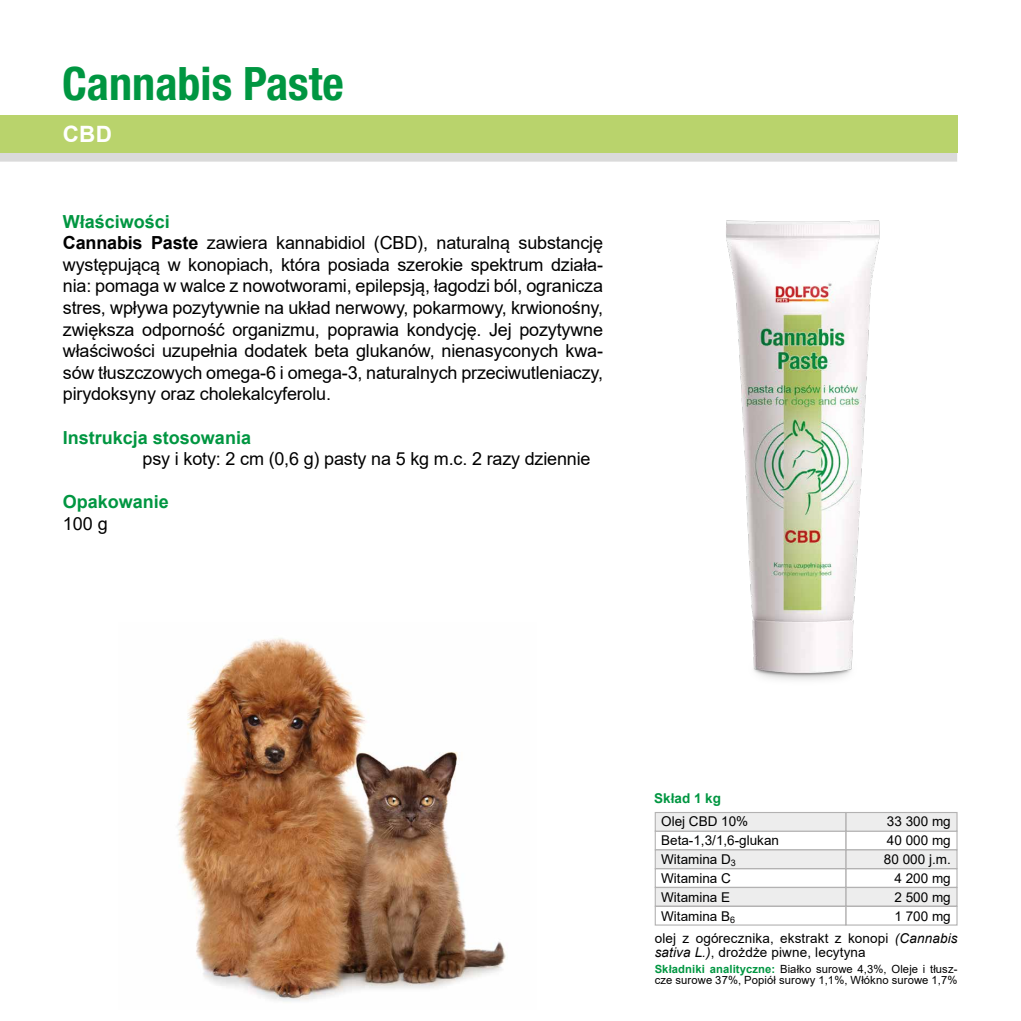
<style>
.page{position:relative;width:1021px;height:1021px;background:#fff}
.page>*{position:absolute;margin:0;border:0;box-sizing:border-box;transform-origin:0 0}
.t1{font:700 condensed 46.12px "Helvetica Neue LT Std";color:#009641}
.t2{font:700 22.5px "Arial";color:#fff}
.t3{font:18px/21.6px "Arial";letter-spacing:-.01em;color:#000}
.t4{font:700 18px "Arial";color:#009641}
.t5{font:13.5px/18.9px "Arial";color:#000}
.t6{font:700 13.5px "Arial";color:#009641}
.t7{font:11.25px/11.2px "Arial";letter-spacing:.01em;color:#000}
.s1{font-weight:700;color:#009641}
.s2{font-weight:700}
.s3{font-style:italic}
</style>
<div class="page">
<img style="left:177px;top:637px;width:329px;height:365px">
<svg style="left:0;top:153px;width:957px;height:9px;background:#dbdbdb"></svg>
<div style="left:0;top:115px;width:957px;height:38px;background:#b9d36c"></div>
<img style="left:726px;top:220px;width:154px;height:460px">
<div style="left:845px;top:830px;width:112px;height:20px;background:#fff;border:1px solid #b3b2b2"></div>
<div style="left:845px;top:868px;width:112px;height:19px;background:#fff;border:1px solid #b3b2b2"></div>
<div style="left:845px;top:812px;width:112px;height:19px;background:#ededed;border:1px solid #b3b2b2"></div>
<div style="left:845px;top:849px;width:112px;height:20px;background:#ededed;border:1px solid #b3b2b2"></div>
<div style="left:845px;top:886px;width:112px;height:20px;background:#ededed;border:1px solid #b3b2b2"></div>
<div style="left:845px;top:905px;width:112px;height:20px;background:#fff;border:1px solid #b3b2b2"></div>
<div style="left:654px;top:830px;width:192px;height:20px;background:#fff;border:1px solid #b3b2b2"></div>
<div style="left:654px;top:868px;width:192px;height:19px;background:#fff;border:1px solid #b3b2b2"></div>
<div style="left:654px;top:812px;width:192px;height:19px;background:#ededed;border:1px solid #b3b2b2"></div>
<div style="left:654px;top:849px;width:192px;height:20px;background:#ededed;border:1px solid #b3b2b2"></div>
<div style="left:654px;top:886px;width:192px;height:20px;background:#ededed;border:1px solid #b3b2b2"></div>
<div style="left:654px;top:905px;width:192px;height:20px;background:#fff;border:1px solid #b3b2b2"></div>
<h1 class="t1" style="left:62px;top:55px;width:283px">Cannabis Paste</h1>
<p class="t2" style="left:63px;top:119px;width:51px">CBD</p>
<p class="t3" style="left:63px;top:210px;width:541px"><span class="s1">Właściwości<br></span><span class="s2">Cannabis Paste</span> zawiera kannabidiol (CBD), naturalną substancję występującą w konopiach, która posiada szerokie spektrum działa&shy;nia: pomaga w walce z nowotworami, epilepsją, łagodzi ból, ogranicza stres, wpływa pozytywnie na układ nerwowy, pokarmowy, krwionośny, zwiększa odporność organizmu, poprawia kondycję. Jej pozytywne właściwości uzupełnia dodatek beta glukanów, nienasyconych kwa&shy;sów tłuszczowych omega-6 i omega-3, naturalnych przeciwutleniaczy, pirydoksyny oraz cholekalcyferolu.</p>
<p class="t4" style="left:63px;top:424px;width:190px">Instrukcja stosowania</p>
<p class="t3" style="left:143px;top:448px;width:449px">psy i koty: 2 cm (0,6 g) pasty na 5 kg m.c. 2 razy dziennie</p>
<p class="t4" style="left:63px;top:489px;width:108px">Opakowanie</p>
<p class="t3" style="left:63px;top:513px;width:47px">100 g</p>
<p class="t6" style="left:654px;top:789px;width:68px">Skład 1 kg</p>
<p class="t5" style="left:661px;top:811px;width:119px">Olej CBD 10%<br>Beta-1,3/1,6-glukan<br>Witamina D<sub>3<br></sub>Witamina C<br>Witamina E<br>Witamina B<sub>6</sub></p>
<p class="t5" style="left:654px;top:931px;width:304px;line-height:13.5px">olej z ogórecznika, ekstrakt z konopi <span class="s3">(Cannabis sativa L.)</span>, drożdże piwne, lecytyna</p>
<p class="t7" style="left:654px;top:962px;width:304px"><span class="s1">Składniki analityczne:</span> Białko surowe 4,3%, Oleje i tłusz&shy;cze surowe 37%, Popiół surowy 1,1%, Włókno surowe 1,7%</p>
<p class="t5" style="left:884px;top:811px;width:68px;text-align:right">33 300 mg<br>40 000 mg<br>80 000 j.m.<br>4 200 mg<br>2 500 mg<br>1 700 mg</p>
</div>
